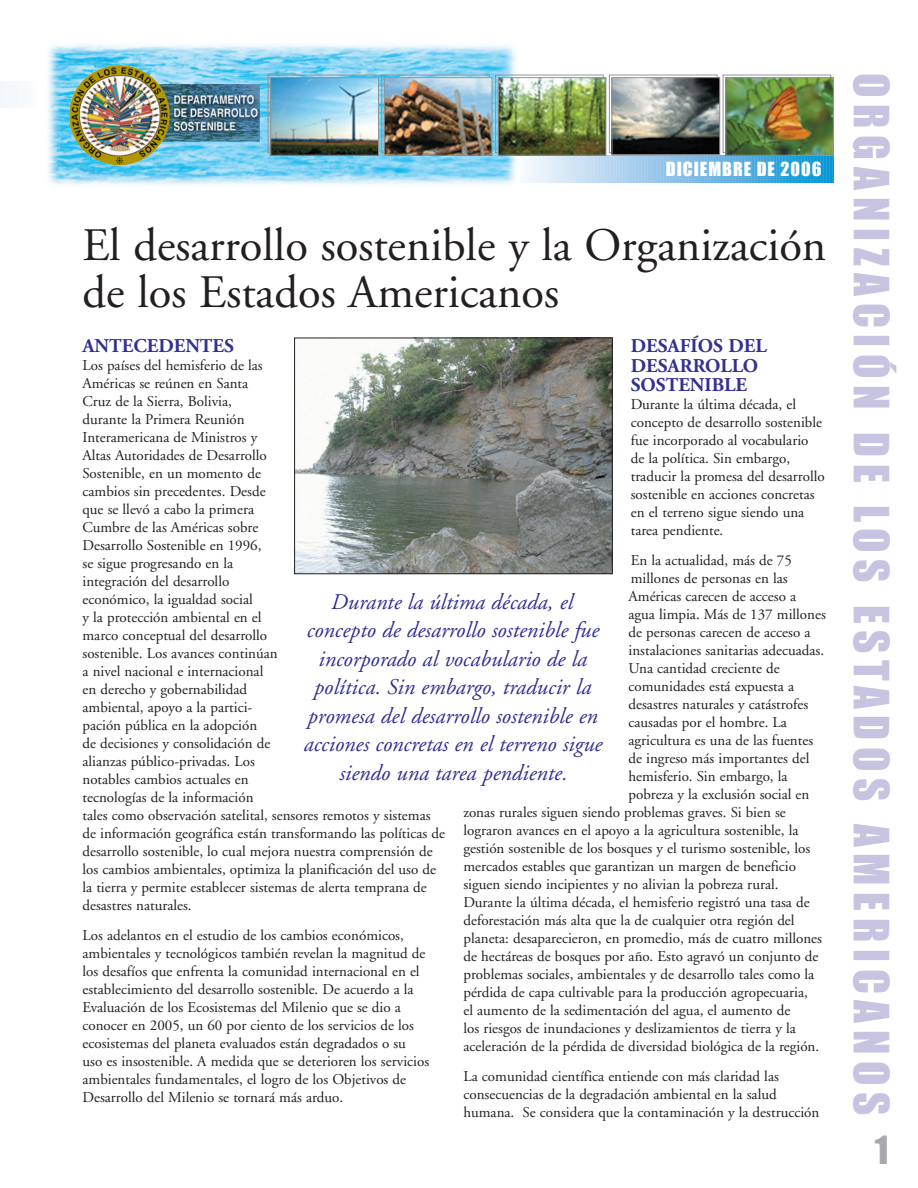
<style>
.page{position:relative;width:918px;height:1188px;background:#fff}
.page>*{position:absolute;margin:0;border:0;box-sizing:border-box;transform-origin:0 0}
.t1{font:46.5px/46.5px "Adobe Garamond";color:#231f20}
.t2{font:45px "Impact";letter-spacing:.15em;color:#c7c4e1}
.t3{font:36px "Impact";color:#a8a9ad}
.t4{font:italic 22.5px/28.5px "Adobe Garamond";color:#323092;text-align:center}
.t5{font:700 19.5px/19.5px "Adobe Garamond";color:#323092}
.t6{font:18px "Impact";letter-spacing:.055em;color:#fff}
.t7{font:15px/18px "Adobe Garamond";color:#231f20}
</style>
<div class="page">
<svg style="left:0;top:81px;width:17px;height:27px"></svg>
<img style="left:296px;top:340px;width:315px;height:232px">
<div style="left:294px;top:338px;width:319px;height:236px;border:1px solid #231f20"></div>
<img style="left:47px;top:45px;width:469px;height:140px">
<img style="left:267px;top:74px;width:567px;height:108px">
<img style="left:500px;top:79px;width:104px;height:75px">
<div style="left:498px;top:77px;width:108px;height:79px;border:1px solid #939598"></div>
<div style="left:723px;top:75px;width:108px;height:78px;border:1px solid #939598"></div>
<img style="left:727px;top:79px;width:105px;height:75px">
<div style="left:725px;top:77px;width:109px;height:79px;border:1px solid #939598"></div>
<img style="left:68px;top:64px;width:193px;height:102px">
<p class="t6" style="left:666px;top:163px;width:157px">DICIEMBRE DE 2006</p>
<h1 class="t1" style="left:82px;top:227px;width:745px">El desarrollo sostenible y la Organización de los Estados Americanos</h1>
<h3 class="t5" style="left:631px;top:338px;width:138px">DESAFÍOS DEL<br>DESARROLLO<br>SOSTENIBLE</h3>
<p class="t7" style="left:631px;top:397px;width:196px">Durante la última década, el concepto de desarrollo sostenible fue incorporado al vocabulario de la política. Sin embargo, traducir la promesa del desarrollo sostenible en acciones concretas en el terreno sigue siendo una tarea pendiente.</p>
<p class="t7" style="left:631px;top:553px;width:163px">En la actualidad, más de 75</p>
<p class="t7" style="left:631px;top:571px;width:158px">millones de personas en las</p>
<p class="t7" style="left:629px;top:589px;width:169px">Américas carecen de acceso a</p>
<p class="t7" style="left:629px;top:607px;width:199px">agua limpia. Más de 137 millones</p>
<p class="t7" style="left:629px;top:625px;width:184px">de personas carecen de acceso a</p>
<p class="t7" style="left:629px;top:643px;width:197px">instalaciones sanitarias adecuadas.</p>
<p class="t7" style="left:629px;top:661px;width:153px">Una cantidad creciente de</p>
<p class="t7" style="left:629px;top:679px;width:167px">comunidades está expuesta a</p>
<p class="t7" style="left:629px;top:697px;width:181px">desastres naturales y catástrofes</p>
<p class="t7" style="left:629px;top:715px;width:160px">causadas por el hombre. La</p>
<p class="t7" style="left:629px;top:733px;width:186px">agricultura es una de las fuentes</p>
<p class="t7" style="left:629px;top:751px;width:182px">de ingreso más importantes del</p>
<p class="t7" style="left:629px;top:769px;width:161px">hemisferio. Sin embargo, la</p>
<p class="t7" style="left:629px;top:787px;width:182px">pobreza y la exclusión social en</p>
<p class="t7" style="left:463px;top:805px;width:324px">zonas rurales siguen siendo problemas graves. Si bien se</p>
<p class="t7" style="left:463px;top:823px;width:337px">lograron avances en el apoyo a la agricultura sostenible, la</p>
<p class="t7" style="left:463px;top:841px;width:348px">gestión sostenible de los bosques y el turismo sostenible, los</p>
<p class="t7" style="left:463px;top:859px;width:334px">mercados estables que garantizan un margen de beneficio</p>
<p class="t7" style="left:463px;top:877px;width:317px">siguen siendo incipientes y no alivian la pobreza rural.</p>
<p class="t7" style="left:463px;top:895px;width:348px">Durante la última década, el hemisferio registró una tasa de</p>
<p class="t7" style="left:463px;top:913px;width:333px">deforestación más alta que la de cualquier otra región del</p>
<p class="t7" style="left:463px;top:931px;width:360px">planeta: desaparecieron, en promedio, más de cuatro millones</p>
<p class="t7" style="left:463px;top:949px;width:357px">de hectáreas de bosques por año. Esto agravó un conjunto de</p>
<p class="t7" style="left:463px;top:967px;width:352px">problemas sociales, ambientales y de desarrollo tales como la</p>
<p class="t7" style="left:463px;top:985px;width:346px">pérdida de capa cultivable para la producción agropecuaria,</p>
<p class="t7" style="left:463px;top:1003px;width:328px">el aumento de la sedimentación del agua, el aumento de</p>
<p class="t7" style="left:463px;top:1021px;width:334px">los riesgos de inundaciones y deslizamientos de tierra y la</p>
<p class="t7" style="left:463px;top:1039px;width:357px">aceleración de la pérdida de diversidad biológica de la región.</p>
<p class="t7" style="left:463px;top:1069px;width:358px">La comunidad científica entiende con más claridad las consecuencias de la degradación ambiental en la salud humana. Se considera que la contaminación y la destrucción</p>
<h3 class="t5" style="left:82px;top:338px;width:153px">ANTECEDENTES</h3>
<p class="t7" style="left:82px;top:358px;width:364px">Los países del hemisferio de las<br>Américas se reúnen en Santa<br>Cruz de la Sierra, Bolivia,<br>durante la Primera Reunión<br>Interamericana de Ministros y<br>Altas Autoridades de Desarrollo<br>Sostenible, en un momento de<br>cambios sin precedentes. Desde<br>que se llevó a cabo la primera<br>Cumbre de las Américas sobre<br>Desarrollo Sostenible en 1996,<br>se sigue progresando en la<br>integración del desarrollo<br>económico, la igualdad social<br>y la protección ambiental en el<br>marco conceptual del desarrollo<br>sostenible. Los avances continúan<br>a nivel nacional e internacional<br>en derecho y gobernabilidad<br>ambiental, apoyo a la partici-<br>pación pública en la adopción<br>de decisiones y consolidación de<br>alianzas público-privadas. Los<br>notables cambios actuales en<br>tecnologías de la información<br>tales como observación satelital, sensores remotos y sistemas de información geográfica están transformando las políticas de desarrollo sostenible, lo cual mejora nuestra comprensión de los cambios ambientales, optimiza la planificación del uso de la tierra y permite establecer sistemas de alerta temprana de desastres naturales.</p>
<p class="t7" style="left:82px;top:928px;width:348px">Los adelantos en el estudio de los cambios económicos, ambientales y tecnológicos también revelan la magnitud de los desafíos que enfrenta la comunidad internacional en el establecimiento del desarrollo sostenible. De acuerdo a la Evaluación de los Ecosistemas del Milenio que se dio a conocer en 2005, un 60 por ciento de los servicios de los ecosistemas del planeta evaluados están degradados o su uso es insostenible. A medida que se deterioren los servicios ambientales fundamentales, el logro de los Objetivos de Desarrollo del Milenio se tornará más arduo.</p>
<p class="t4" style="left:304px;top:589px;width:300px">Durante la última década, el concepto de desarrollo sostenible fue incorporado al vocabulario de la política. Sin embargo, traducir la promesa del desarrollo sostenible en acciones concretas en el terreno sigue siendo una tarea pendiente.</p>
<h2 class="t2" style="left:886px;top:73px;width:1044px;rotate:90deg">ORGANIZACIÓN DE LOS ESTADOS AMERICANOS</h2>
<h3 class="t3" style="left:875px;top:1138px;width:15px">1</h3>
</div>
